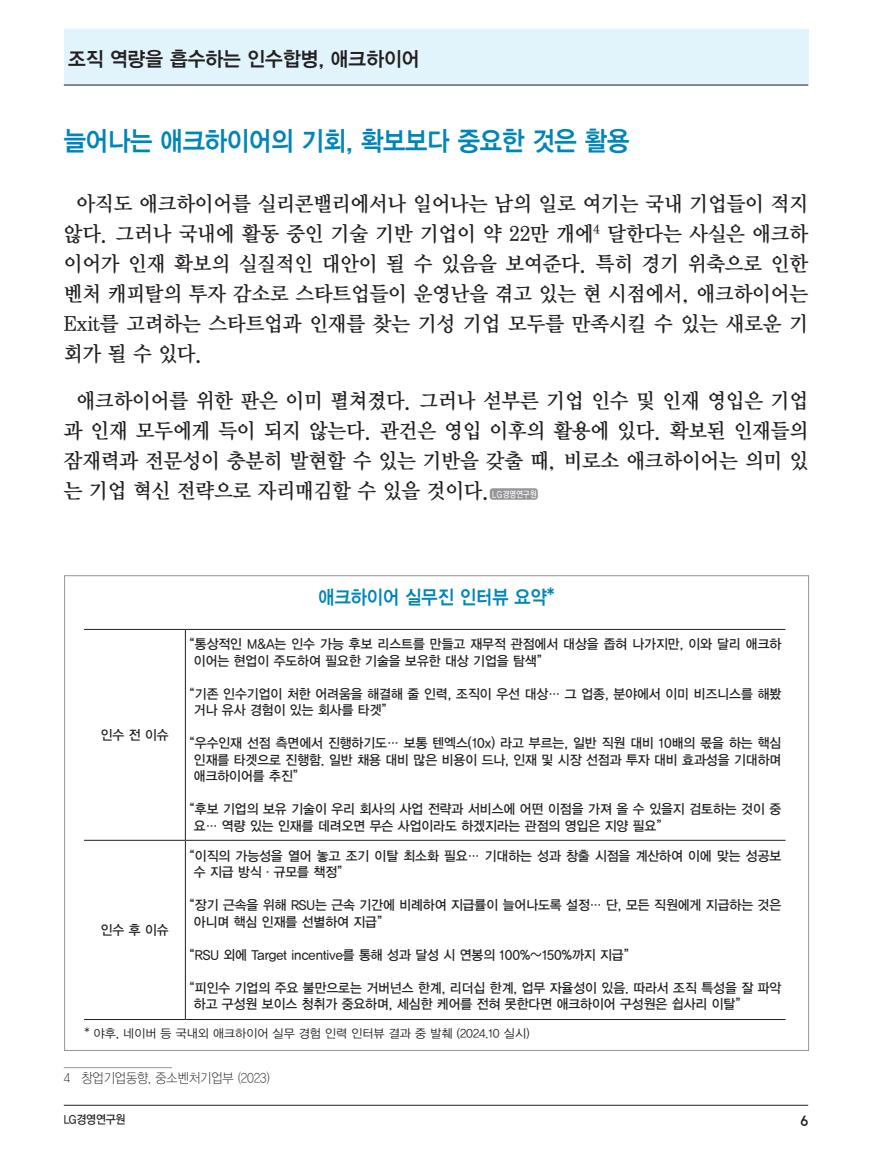
<style>
.page{position:relative;width:872px;height:1157px;background:#fff}
.page>*{position:absolute;margin:0;border:0;box-sizing:border-box;transform-origin:0 0}
._1__큰제목{font:27px "YDVYGO14";letter-spacing:-.01em;color:#0085b8;scale:.9 1}
._3__본문{font:21px/30px "YDVY Mj O14";letter-spacing:-.01em;color:#231f20;text-align:justify;scale:.95 1}
.t1{font:20.25px "YDVYGO14";color:#231f20;scale:.95 1}
._8__표_제목{font:19.5px "YDVYGO14";color:#0085b8;scale:.9 1}
._9__표_내용{font:13.5px/16.5px "YDVYGO13";color:#231f20;scale:.95 1}
.주석{font:13.5px "YDVYGO11";color:#231f20;scale:.9 1}
.t2{font:13.5px "YDV Yhead M";color:#231f20}
.사진_설명{font:12px "YDVYGO12";color:#231f20}
.t3{font:12px "YDVYGO13";letter-spacing:-.015em;color:#231f20;scale:.9 1}
.t4{font:9px "YDYGO13";letter-spacing:-.05em;color:#fff;scale:.8 1}
</style>
<div class="page">
<div style="left:64px;top:29px;width:744px;height:56px;background:#e1f4fc"></div>
<hr style="left:64px;top:85px;width:744px;height:1px;background:#231f20">
<hr style="left:64px;top:1104px;width:744px;height:1px;background:#231f20">
<div style="left:490px;top:488px;width:48px;height:12px;background:#939598;border-radius:3px"></div>
<hr style="left:64px;top:1067px;width:108px;height:1px;background:#939598">
<div style="left:64px;top:575px;width:744px;height:475px;background:#fff;border:1px solid #939598"></div>
<hr style="left:84px;top:629px;width:101px;height:1px;background:#231f20">
<hr style="left:185px;top:629px;width:600px;height:1px;background:#231f20">
<hr style="left:84px;top:840px;width:101px;height:1px;background:#231f20">
<hr style="left:185px;top:840px;width:600px;height:1px;background:#231f20">
<hr style="left:84px;top:1019px;width:101px;height:1px;background:#231f20">
<hr style="left:185px;top:1019px;width:600px;height:1px;background:#231f20">
<hr style="left:185px;top:630px;width:1px;height:210px;background:#231f20">
<hr style="left:185px;top:840px;width:1px;height:179px;background:#231f20">
<h3 class="t1" style="left:68px;top:45px;width:371px">조직 역량을 흡수하는 인수합병, 애크하이어</h3>
<p class="_1__큰제목" style="left:64px;top:123px;width:630px">늘어나는 애크하이어의 기회, 확보보다 중요한 것은 활용</p>
<p class="_3__본문" style="left:64px;top:187px;width:785px;text-indent:13px">아직도 애크하이어를 실리콘밸리에서나 일어나는 남의 일로 여기는 국내 기업들이 적지 않다. 그러나 국내에 활동 중인 기술 기반 기업이 약 22만 개에<sup>4</sup> 달한다는 사실은 애크하 이어가 인재 확보의 실질적인 대안이 될 수 있음을 보여준다. 특히 경기 위축으로 인한 벤처 캐피탈의 투자 감소로 스타트업들이 운영난을 겪고 있는 현 시점에서, 애크하이어는 Exit를 고려하는 스타트업과 인재를 찾는 기성 기업 모두를 만족시킬 수 있는 새로운 기 회가 될 수 있다.</p>
<p class="_3__본문" style="left:64px;top:384px;width:785px;text-indent:13px">애크하이어를 위한 판은 이미 펼쳐졌다. 그러나 섣부른 기업 인수 및 인재 영입은 기업 과 인재 모두에게 득이 되지 않는다. 관건은 영입 이후의 활용에 있다. 확보된 인재들의 잠재력과 전문성이 충분히 발현할 수 있는 기반을 갖출 때, 비로소 애크하이어는 의미 있 는 기업 혁신 전략으로 자리매김할 수 있을 것이다.</p>
<p class="t4" style="left:492px;top:488px;width:58px">LG경영연구원</p>
<p class="_9__표_내용" style="left:101px;top:726px;width:73px">인수 전 이슈</p>
<p class="_8__표_제목" style="left:318px;top:583px;width:264px">애크하이어 실무진 인터뷰 요약*</p>
<p class="_9__표_내용" style="left:194px;top:635px;width:620px;text-indent:-4px">“통상적인 M&amp;A는 인수 가능 후보 리스트를 만들고 재무적 관점에서 대상을 좁혀 나가지만, 이와 달리 애크하 이어는 현업이 주도하여 필요한 기술을 보유한 대상 기업을 탐색”</p>
<p class="_9__표_내용" style="left:194px;top:684px;width:620px;text-indent:-4px">“기존 인수기업이 처한 어려움을 해결해 줄 인력, 조직이 우선 대상… 그 업종, 분야에서 이미 비즈니스를 해봤 거나 유사 경험이 있는 회사를 타겟”</p>
<p class="_9__표_내용" style="left:194px;top:734px;width:620px;text-align:justify;text-indent:-4px">“우수인재 선점 측면에서 진행하기도… 보통 텐엑스(10x) 라고 부르는, 일반 직원 대비 10배의 몫을 하는 핵심 인재를 타겟으로 진행함. 일반 채용 대비 많은 비용이 드나, 인재 및 시장 선점과 투자 대비 효과성을 기대하며 애크하이어를 추진”</p>
<p class="_9__표_내용" style="left:194px;top:800px;width:620px;text-indent:-4px">“후보 기업의 보유 기술이 우리 회사의 사업 전략과 서비스에 어떤 이점을 가져 올 수 있을지 검토하는 것이 중 요… 역량 있는 인재를 데려오면 무슨 사업이라도 하겠지라는 관점의 영입은 지양 필요”</p>
<p class="_9__표_내용" style="left:194px;top:846px;width:620px;text-indent:-4px">“이직의 가능성을 열어 놓고 조기 이탈 최소화 필요… 기대하는 성과 창출 시점을 계산하여 이에 맞는 성공보 수 지급 방식·규모를 책정”</p>
<p class="_9__표_내용" style="left:194px;top:896px;width:620px;text-indent:-4px">“장기 근속을 위해 RSU는 근속 기간에 비례하여 지급률이 늘어나도록 설정… 단, 모든 직원에게 지급하는 것은 아니며 핵심 인재를 선별하여 지급”</p>
<p class="_9__표_내용" style="left:190px;top:945px;width:464px">“RSU 외에 Target incentive를 통해 성과 달성 시 연봉의 100%~150%까지 지급”</p>
<p class="_9__표_내용" style="left:194px;top:978px;width:620px;text-indent:-4px">“피인수 기업의 주요 불만으로는 거버넌스 한계, 리더십 한계, 업무 자율성이 있음. 따라서 조직 특성을 잘 파악 하고 구성원 보이스 청취가 중요하며, 세심한 케어를 전혀 못한다면 애크하이어 구성원은 쉽사리 이탈”</p>
<p class="사진_설명" style="left:84px;top:1025px;width:446px">* 야후, 네이버 등 국내외 애크하이어 실무 경험 인력 인터뷰 결과 중 발췌 (2024.10 실시)</p>
<p class="_9__표_내용" style="left:101px;top:921px;width:73px">인수 후 이슈</p>
<p class="주석" style="left:64px;top:1069px;width:230px">4　창업기업동향, 중소벤처기업부 (2023)</p>
<p class="t3" style="left:64px;top:1111px;width:70px">LG경영연구원</p>
<p class="t2" style="left:800px;top:1114px;width:9px">6</p>
</div>
